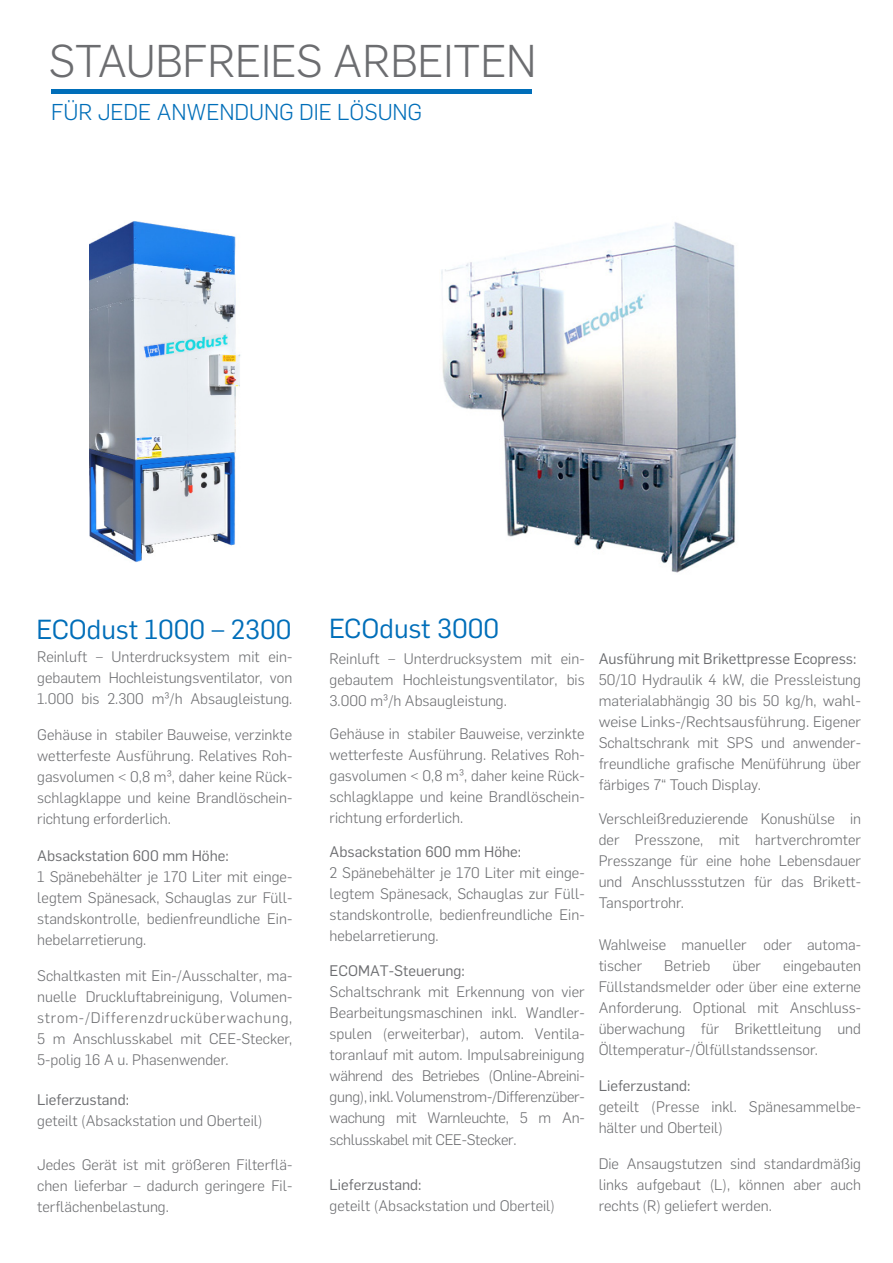
<style>
.page{position:relative;width:893px;height:1263px;background:#fff}
.page>*{position:absolute;margin:0;border:0;box-sizing:border-box;transform-origin:0 0}
.t1{font:300 45px "Flama";letter-spacing:-.01em;color:#6c6d70}
.Head_19_16_blau{font:27px "Flama";color:#006eb9}
.t2{font:300 22.5px "Flama";letter-spacing:-.005em;color:#006eb9}
.t3{font:300 15px/21px "Flama";color:#6c6d70;text-align:justify}
.t4{font:15px "Flama";color:#6c6d70}
.t5{font:300 15px/22.5px "Flama";letter-spacing:-.02em;color:#6c6d70}
</style>
<div class="page">
<img style="left:89px;top:221px;width:152px;height:341px">
<img style="left:441px;top:222px;width:296px;height:351px">
<div style="left:51px;top:89px;width:480px;height:5px;background:#006eb9"></div>
<p class="t1" style="left:49px;top:30px;width:489px">STAUBFREIES ARBEITEN</p>
<p class="t2" style="left:51px;top:97px;width:373px">FÜR JEDE ANWENDUNG DIE LÖSUNG</p>
<p class="Head_19_16_blau" style="left:36px;top:611px;width:257px">ECOdust 1000 – 2300</p>
<p class="Head_19_16_blau" style="left:329px;top:610px;width:172px">ECOdust 3000</p>
<p class="t3" style="left:37px;top:646px;width:257px">Reinluft – Unterdrucksystem mit ein&shy;gebautem Hochleistungsventilator, von 1.000 bis 2.300 m³/h Absaugleistung.</p>
<p class="t3" style="left:37px;top:724px;width:257px">Gehäuse in stabiler Bauweise, verzinkte wetterfeste Ausführung. Relatives Roh&shy;gasvolumen &lt; 0,8 m³, daher keine Rück&shy;schlagklappe und keine Brandlöschein&shy;richtung erforderlich.</p>
<p class="t4" style="left:37px;top:845px;width:193px">Absackstation 600 mm Höhe:</p>
<p class="t3" style="left:37px;top:865px;width:257px">1 Spänebehälter je 170 Liter mit einge&shy;legtem Spänesack, Schauglas zur Füll&shy;standskontrolle, bedienfreundliche Ein&shy;hebelarretierung.</p>
<p class="t3" style="left:37px;top:964px;width:257px">Schaltkasten mit Ein-/Ausschalter, ma&shy;nuelle Druckluftabreinigung, Volumen&shy;strom-/Differenzdrucküberwachung, 5 m Anschlusskabel mit CEE-Stecker, 5-polig 16 A u. Phasenwender.</p>
<p class="t4" style="left:37px;top:1089px;width:93px">Lieferzustand:</p>
<p class="t3" style="left:37px;top:1109px;width:227px">geteilt (Absackstation und Oberteil)</p>
<p class="t3" style="left:37px;top:1153px;width:257px">Jedes Gerät ist mit größeren Filterflä&shy;chen lieferbar – dadurch geringere Fil&shy;terflächenbelastung.</p>
<p class="t3" style="left:330px;top:647px;width:257px">Reinluft – Unterdrucksystem mit ein&shy;gebautem Hochleistungsventilator, bis 3.000 m³/h Absaugleistung.</p>
<p class="t3" style="left:330px;top:722px;width:257px">Gehäuse in stabiler Bauweise, verzinkte wetterfeste Ausführung. Relatives Roh&shy;gasvolumen &lt; 0,8 m³, daher keine Rück&shy;schlagklappe und keine Brandlöschein&shy;richtung erforderlich.</p>
<p class="t4" style="left:330px;top:841px;width:193px">Absackstation 600 mm Höhe:</p>
<p class="t3" style="left:330px;top:861px;width:257px">2 Spänebehälter je 170 Liter mit einge&shy;legtem Spänesack, Schauglas zur Füll&shy;standskontrolle, bedienfreundliche Ein&shy;hebelarretierung.</p>
<p class="t4" style="left:330px;top:960px;width:137px">ECOMAT-Steuerung:</p>
<p class="t3" style="left:330px;top:980px;width:257px">Schaltschrank mit Erkennung von vier Bearbeitungsmaschinen inkl. Wandler&shy;spulen (erweiterbar), autom. Ventila&shy;toranlauf mit autom. Impulsabreinigung während des Betriebes (Online-Abreini&shy;gung), inkl. Volumenstrom-/Differenzüber-</p>
<p class="t5" style="left:330px;top:1105px;width:257px">wachung mit Warnleuchte, 5 m An&shy;schlusskabel mit CEE-Stecker.</p>
<p class="t4" style="left:330px;top:1174px;width:94px">Lieferzustand:</p>
<p class="t3" style="left:330px;top:1194px;width:227px">geteilt (Absackstation und Oberteil)</p>
<p class="t4" style="left:599px;top:648px;width:259px">Ausführung mit Brikettpresse Ecopress:</p>
<p class="t3" style="left:599px;top:668px;width:264px">50/10 Hydraulik 4 kW, die Pressleistung materialabhängig 30 bis 50 kg/h, wahl&shy;weise Links-/Rechtsausführung. Eigener Schaltschrank mit SPS und anwender&shy;freundliche grafische Menüführung über färbiges 7“ Touch Display.</p>
<p class="t3" style="left:599px;top:808px;width:264px">Verschleißreduzierende Konushülse in der Presszone, mit hartverchromter Presszange für eine hohe Lebensdauer und Anschlussstutzen für das Brikett-Tansportrohr.</p>
<p class="t3" style="left:599px;top:934px;width:264px">Wahlweise manueller oder automa&shy;tischer</p>
<p class="t3" style="left:664px;top:955px;width:47px">Betrieb</p>
<p class="t3" style="left:732px;top:955px;width:30px">über</p>
<p class="t3" style="left:599px;top:955px;width:264px;text-indent:185px">eingebauten Füllstandsmelder oder über eine externe Anforderung. Optional mit Anschluss&shy;überwachung für Brikettleitung und Öltemperatur-/Ölfüllstandssensor.</p>
<p class="t4" style="left:599px;top:1076px;width:93px">Lieferzustand:</p>
<p class="t3" style="left:599px;top:1096px;width:264px">geteilt (Presse inkl. Spänesammelbe&shy;hälter und Oberteil)</p>
<p class="t3" style="left:599px;top:1153px;width:264px">Die Ansaugstutzen sind standardmäßig links aufgebaut (L), können aber auch rechts (R) geliefert werden.</p>
</div>
